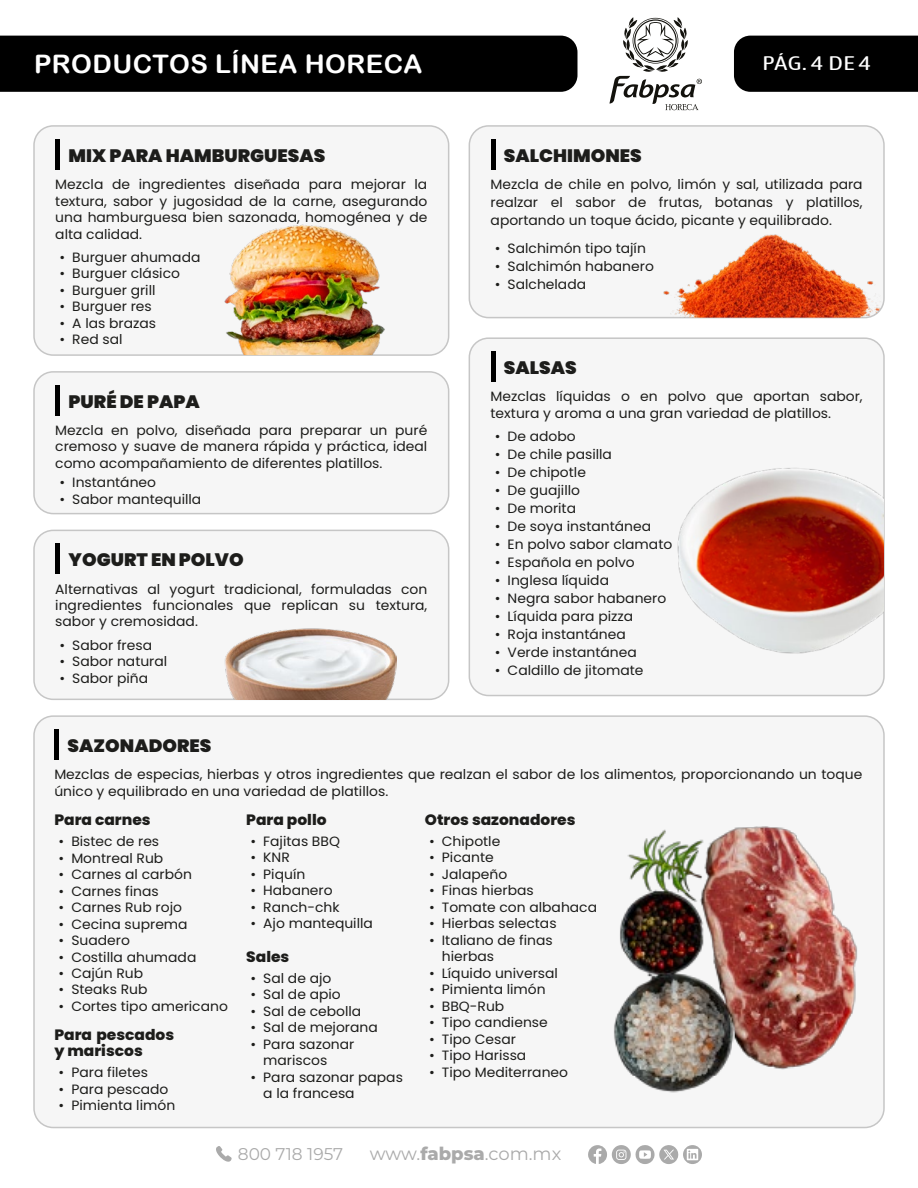
<style>
.page{position:relative;width:918px;height:1188px;background:#fff}
.page>*{position:absolute;margin:0;border:0;box-sizing:border-box;transform-origin:0 0}
.t1{font:25.5px "Arial Rounded MT Bold";letter-spacing:.015em;color:#fff}
.t2{font:19.65px "Asap Condensed";color:#fff;scale:1.34 1}
.t3{font:900 18px "Poppins";color:#1d1d1b}
.t4{font:18px "Montserrat";letter-spacing:-.005em;color:#aaa}
.t5{font:900 17.85px "Poppins";color:#1d1d1b;scale:1.04 1}
.t6{font:16.95px "Montserrat";color:#aaa}
.t7{font:800 15px/16.5px "Poppins";color:#1d1d1b}
.t8{font:13.5px/16.5px "Poppins";color:#1d1d1b}
.s1{font-weight:800}
</style>
<div class="page">
<svg style="left:588px;top:1145px;width:114px;height:19px"></svg>
<svg style="left:216px;top:1146px;width:16px;height:16px"></svg>
<div style="left:0;top:36px;width:577px;height:56px;background:#000"></div>
<div style="left:734px;top:36px;width:184px;height:56px;background:#000"></div>
<svg style="left:609px;top:17px;width:93px;height:94px"></svg>
<div style="left:34px;top:126px;width:415px;height:229px;background:#f6f6f6;border-radius:19px"></div>
<div style="left:33px;top:125px;width:416px;height:231px;border:2px solid #c6c6c6;border-radius:19px"></div>
<div style="left:55px;top:139px;width:5px;height:30px;background:#000"></div>
<img style="left:223px;top:224px;width:170px;height:131px">
<div style="left:469px;top:126px;width:415px;height:192px;background:#f6f6f6;border-radius:19px"></div>
<div style="left:469px;top:125px;width:416px;height:193px;border:2px solid #c6c6c6;border-radius:19px"></div>
<hr style="left:491px;top:139px;width:4px;height:30px;background:#000">
<img style="left:662px;top:229px;width:222px;height:89px">
<div style="left:469px;top:338px;width:415px;height:358px;background:#f6f6f6;border-radius:19px"></div>
<div style="left:469px;top:337px;width:416px;height:359px;border:2px solid #c6c6c6;border-radius:19px"></div>
<hr style="left:491px;top:351px;width:4px;height:31px;background:#000">
<img style="left:677px;top:455px;width:207px;height:209px">
<div style="left:34px;top:530px;width:415px;height:169px;background:#f6f6f6;border-radius:19px"></div>
<div style="left:33px;top:530px;width:416px;height:170px;border:2px solid #c6c6c6;border-radius:19px"></div>
<div style="left:55px;top:544px;width:5px;height:30px;background:#000"></div>
<img style="left:222px;top:628px;width:174px;height:71px">
<div style="left:34px;top:716px;width:850px;height:412px;background:#f6f6f6;border-radius:19px"></div>
<div style="left:54px;top:730px;width:5px;height:30px;background:#000"></div>
<img style="left:614px;top:804px;width:270px;height:301px">
<div style="left:34px;top:372px;width:415px;height:142px;background:#f6f6f6;border-radius:19px"></div>
<div style="left:33px;top:371px;width:416px;height:143px;border:2px solid #c6c6c6;border-radius:19px"></div>
<div style="left:55px;top:385px;width:5px;height:30px;background:#000"></div>
<h1 class="t1" style="left:34px;top:49px;width:390px">PRODUCTOS LÍNEA HORECA</h1>
<h2 class="t2" style="left:762px;top:49px;width:83px">PÁG. 4 DE 4</h2>
<h3 class="t3" style="left:69px;top:145px;width:258px">MIX PARA HAMBURGUESAS</h3>
<p class="t8" style="left:55px;top:176px;width:374px;text-align:justify">Mezcla de ingredientes diseñada para mejorar la textura, sabor y jugosidad de la carne, asegurando una hamburguesa bien sazonada, homogénea y de alta calidad.</p>
<p class="t8" style="left:60px;top:249px;width:142px">• Burguer ahumada</p>
<p class="t8" style="left:60px;top:266px;width:122px">• Burguer clásico</p>
<p class="t8" style="left:60px;top:282px;width:98px">• Burguer grill</p>
<p class="t8" style="left:60px;top:299px;width:94px">• Burguer res</p>
<p class="t8" style="left:60px;top:315px;width:98px">• A las brazas</p>
<p class="t8" style="left:60px;top:332px;width:65px">• Red sal</p>
<h3 class="t3" style="left:69px;top:391px;width:133px">PURÉ DE PAPA</h3>
<p class="t8" style="left:55px;top:422px;width:374px;text-align:justify">Mezcla en polvo, diseñada para preparar un puré cremoso y suave de manera rápida y práctica, ideal como acompañamiento de diferentes platillos.</p>
<p class="t8" style="left:60px;top:474px;width:98px">• Instantáneo</p>
<p class="t8" style="left:60px;top:491px;width:143px">• Sabor mantequilla</p>
<h3 class="t3" style="left:69px;top:550px;width:177px">YOGURT EN POLVO</h3>
<p class="t8" style="left:55px;top:581px;width:374px;text-align:justify">Alternativas al yogurt tradicional, formuladas con ingredientes funcionales que replican su textura, sabor y cremosidad.</p>
<p class="t8" style="left:60px;top:637px;width:94px">• Sabor fresa</p>
<p class="t8" style="left:60px;top:654px;width:109px">• Sabor natural</p>
<p class="t8" style="left:60px;top:670px;width:90px">• Sabor piña</p>
<h3 class="t3" style="left:504px;top:145px;width:139px">SALCHIMONES</h3>
<p class="t8" style="left:491px;top:175px;width:374px;line-height:18px;text-align:justify">Mezcla de chile en polvo, limón y sal, utilizada para realzar el sabor de frutas, botanas y platillos, aportando un toque ácido, picante y equilibrado.</p>
<p class="t8" style="left:495px;top:240px;width:153px">• Salchimón tipo tajín</p>
<p class="t8" style="left:495px;top:258px;width:161px">• Salchimón habanero</p>
<p class="t8" style="left:495px;top:276px;width:93px">• Salchelada</p>
<h3 class="t3" style="left:504px;top:357px;width:74px">SALSAS</h3>
<p class="t8" style="left:491px;top:388px;width:374px">Mezclas líquidas o en polvo que aportan sabor, textura y aroma a una gran variedad de platillos.</p>
<p class="t8" style="left:495px;top:428px;width:82px">• De adobo</p>
<p class="t8" style="left:495px;top:446px;width:119px">• De chile pasilla</p>
<p class="t8" style="left:495px;top:464px;width:93px">• De chipotle</p>
<p class="t8" style="left:495px;top:482px;width:87px">• De guajillo</p>
<p class="t8" style="left:495px;top:500px;width:83px">• De morita</p>
<p class="t8" style="left:495px;top:518px;width:158px">• De soya instantánea</p>
<p class="t8" style="left:495px;top:536px;width:179px">• En polvo sabor clamato</p>
<p class="t8" style="left:495px;top:554px;width:141px">• Española en polvo</p>
<p class="t8" style="left:495px;top:572px;width:116px">• Inglesa líquida</p>
<p class="t8" style="left:495px;top:590px;width:173px">• Negra sabor habanero</p>
<p class="t8" style="left:495px;top:608px;width:140px">• Líquida para pizza</p>
<p class="t8" style="left:495px;top:626px;width:133px">• Roja instantánea</p>
<p class="t8" style="left:495px;top:644px;width:144px">• Verde instantánea</p>
<p class="t8" style="left:495px;top:662px;width:150px">• Caldillo de jitomate</p>
<h3 class="t5" style="left:68px;top:736px;width:140px">SAZONADORES</h3>
<p class="t8" style="left:54px;top:766px;width:810px">Mezclas de especias, hierbas y otros ingredientes que realzan el sabor de los alimentos, proporcionando un toque único y equilibrado en una variedad de platillos.</p>
<p class="t7" style="left:54px;top:811px;width:98px">Para carnes</p>
<p class="t8" style="left:59px;top:833px;width:102px">• Bistec de res</p>
<p class="t8" style="left:59px;top:850px;width:106px">• Montreal Rub</p>
<p class="t8" style="left:59px;top:866px;width:135px">• Carnes al carbón</p>
<p class="t8" style="left:59px;top:883px;width:102px">• Carnes finas</p>
<p class="t8" style="left:59px;top:899px;width:125px">• Carnes Rub rojo</p>
<p class="t8" style="left:59px;top:916px;width:131px">• Cecina suprema</p>
<p class="t8" style="left:59px;top:932px;width:73px">• Suadero</p>
<p class="t8" style="left:59px;top:949px;width:139px">• Costilla ahumada</p>
<p class="t8" style="left:59px;top:965px;width:86px">• Cajún Rub</p>
<p class="t8" style="left:59px;top:982px;width:90px">• Steaks Rub</p>
<p class="t8" style="left:59px;top:998px;width:171px">• Cortes tipo americano</p>
<p class="t7" style="left:54px;top:1026px;width:121px">Para pescados y mariscos</p>
<p class="t8" style="left:59px;top:1064px;width:91px">• Para filetes</p>
<p class="t8" style="left:59px;top:1081px;width:111px">• Para pescado</p>
<p class="t8" style="left:59px;top:1097px;width:118px">• Pimienta limón</p>
<p class="t7" style="left:246px;top:811px;width:82px">Para pollo</p>
<p class="t8" style="left:250px;top:833px;width:91px">• Fajitas BBQ</p>
<p class="t8" style="left:250px;top:849px;width:41px">• KNR</p>
<p class="t8" style="left:250px;top:866px;width:56px">• Piquín</p>
<p class="t8" style="left:250px;top:882px;width:84px">• Habanero</p>
<p class="t8" style="left:250px;top:899px;width:91px">• Ranch-chk</p>
<p class="t8" style="left:250px;top:915px;width:124px">• Ajo mantequilla</p>
<p class="t7" style="left:246px;top:948px;width:45px">Sales</p>
<p class="t8" style="left:250px;top:970px;width:82px">• Sal de ajo</p>
<p class="t8" style="left:250px;top:986px;width:92px">• Sal de apio</p>
<p class="t8" style="left:250px;top:1003px;width:112px">• Sal de cebolla</p>
<p class="t8" style="left:250px;top:1019px;width:129px">• Sal de mejorana</p>
<p class="t8" style="left:263px;top:1036px;width:93px;text-indent:-13px">• Para sazonar mariscos</p>
<p class="t8" style="left:263px;top:1069px;width:141px;text-indent:-13px">• Para sazonar papas a la francesa</p>
<p class="t7" style="left:425px;top:811px;width:152px">Otros sazonadores</p>
<p class="t8" style="left:429px;top:833px;width:73px">• Chipotle</p>
<p class="t8" style="left:429px;top:849px;width:66px">• Picante</p>
<p class="t8" style="left:429px;top:866px;width:80px">• Jalapeño</p>
<p class="t8" style="left:429px;top:882px;width:106px">• Finas hierbas</p>
<p class="t8" style="left:429px;top:899px;width:170px">• Tomate con albahaca</p>
<p class="t8" style="left:429px;top:915px;width:129px">• Hierbas selectas</p>
<p class="t8" style="left:442px;top:932px;width:112px;text-indent:-13px">• Italiano de finas hierbas</p>
<p class="t8" style="left:429px;top:965px;width:130px">• Líquido universal</p>
<p class="t8" style="left:429px;top:981px;width:118px">• Pimienta limón</p>
<p class="t8" style="left:429px;top:998px;width:77px">• BBQ-Rub</p>
<p class="t8" style="left:429px;top:1014px;width:120px">• Tipo candiense</p>
<p class="t8" style="left:429px;top:1031px;width:88px">• Tipo Cesar</p>
<p class="t8" style="left:429px;top:1047px;width:99px">• Tipo Harissa</p>
<p class="t8" style="left:429px;top:1064px;width:141px">• Tipo Mediterraneo</p>
<p class="t6" style="left:238px;top:1142px;width:107px">800 718 1957</p>
<h3 class="t4" style="left:370px;top:1141px;width:193px">www.<span class="s1">fabpsa</span>.com.mx</h3>
</div>
